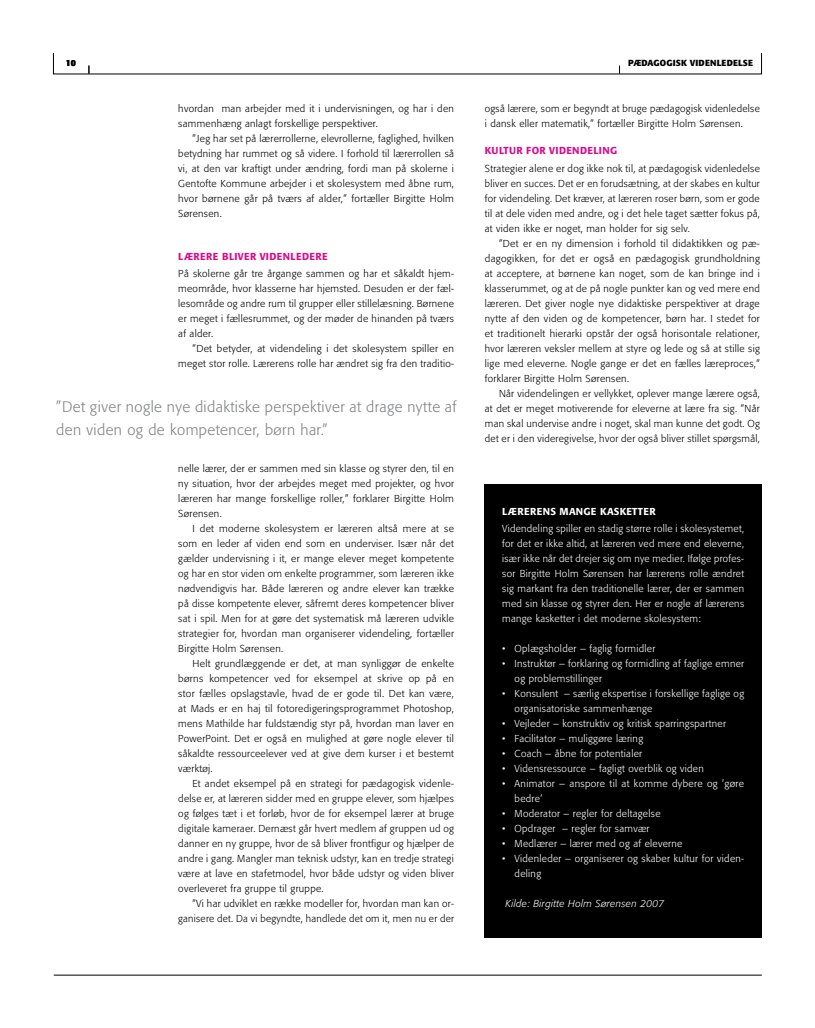
<style>
.page{position:relative;width:815px;height:1028px;background:#fff}
.page>*{position:absolute;margin:0;border:0;box-sizing:border-box;transform-origin:0 0}
.t1{font:300 15px/22.5px "Formata";letter-spacing:.03em;color:#808284}
.t2{font:300 10px/15px "Formata";letter-spacing:.03em;color:#000;text-align:justify}
.t3{font:300 10px/15px "Formata";letter-spacing:.03em;color:#fff}
.t4{font:500 10px "Formata";letter-spacing:.03em;color:#d70b8c}
.t5{font:italic 300 10px "Formata";letter-spacing:.03em;color:#fff}
.t6{font:500 10px "Formata";letter-spacing:.03em;color:#fff}
.t7{font:700 8.75px "Formata";letter-spacing:.02em;color:#000}
</style>
<div class="page">
<hr style="left:54px;top:974px;width:708px;height:1px;background:#000">
<div style="left:485px;top:484px;width:277px;height:453px;background:#000"></div>
<p class="t7" style="left:66px;top:57px;width:12px">1 0</p>
<p class="t7" style="left:628px;top:58px;width:100px">PÆDAGOGISK VIDENLEDE</p>
<p class="t7" style="left:738px;top:58px;width:16px">LSE</p>
<p class="t2" style="left:178px;top:101px;width:277px">hvordan man arbejder med it i undervisningen, og har i den sammenhæng anlagt forskellige perspektiver.</p>
<p class="t2" style="left:178px;top:131px;width:277px;text-indent:14px">”Jeg har set på lærerrollerne, elevrollerne, faglighed, hvilken betydning har rummet og så videre. I forhold til lærerrollen så vi, at den var kraftigt under ændring, fordi man på skolerne i Gentofte Kommune arbejder i et skolesystem med åbne rum, hvor børnene går på tværs af alder,” fortæller Birgitte Holm Sørensen.</p>
<p class="t4" style="left:178px;top:250px;width:151px">LÆRERE BLIVER VIDENLEDERE</p>
<p class="t2" style="left:178px;top:266px;width:277px">På skolerne går tre årgange sammen og har et såkaldt hjem&shy;meområde, hvor klasserne har hjemsted. Desuden er der fæl&shy;lesområde og andre rum til grupper eller stillelæsning. Børnene er meget i fællesrummet, og der møder de hinanden på tværs af alder.</p>
<p class="t2" style="left:178px;top:341px;width:277px;text-align:right">”Det betyder, at videndeling i det skolesystem spiller en meget stor rolle. Lærerens rolle har ændret sig fra den traditio-</p>
<h1 class="t1" style="left:56px;top:396px;width:402px">”Det giver nogle nye didaktiske perspektiver at drage nytte af den viden og de kompetencer, børn har.”</h1>
<p class="t2" style="left:178px;top:461px;width:277px">nelle lærer, der er sammen med sin klasse og styrer den, til en ny situation, hvor der arbejdes meget med projekter, og hvor læreren har mange forskellige roller,” forklarer Birgitte Holm Sørensen.</p>
<p class="t2" style="left:178px;top:521px;width:277px;text-indent:14px">I det moderne skolesystem er læreren altså mere at se som en leder af viden end som en underviser. Især når det gælder undervisning i it, er mange elever meget kompetente og har en stor viden om enkelte programmer, som læreren ikke nødvendigvis har. Både læreren og andre elever kan trække på disse kompetente elever, såfremt deres kompetencer bliver sat i spil. Men for at gøre det systematisk må læreren udvikle strategier for, hvordan man organiserer videndeling, fortæller Birgitte Holm Sørensen.</p>
<p class="t2" style="left:178px;top:656px;width:277px;text-indent:14px">Helt grundlæggende er det, at man synliggør de enkelte børns kompetencer ved for eksempel at skrive op på en stor fælles opslagstavle, hvad de er gode til. Det kan være, at Mads er en haj til fotoredigeringsprogrammet Photoshop, mens Mathilde har fuldstændig styr på, hvordan man laver en PowerPoint. Det er også en mulighed at gøre nogle elever til såkaldte ressourceelever ved at give dem kurser i et bestemt værktøj.</p>
<p class="t2" style="left:178px;top:776px;width:277px;text-indent:14px">Et andet eksempel på en strategi for pædagogisk videnle&shy;delse er, at læreren sidder med en gruppe elever, som hjælpes og følges tæt i et forløb, hvor de for eksempel lærer at bruge digitale kameraer. Dernæst går hvert medlem af gruppen ud og danner en ny gruppe, hvor de så bliver frontfigur og hjælper de andre i gang. Mangler man teknisk udstyr, kan en tredje strategi være at lave en stafetmodel, hvor både udstyr og viden bliver overleveret fra gruppe til gruppe.</p>
<p class="t2" style="left:178px;top:896px;width:277px;text-align:right">”Vi har udviklet en række modeller for, hvordan man kan or&shy;ganisere det. Da vi begyndte, handlede det om it, men nu er der</p>
<p class="t2" style="left:485px;top:101px;width:277px">også lærere, som er begyndt at bruge pædagogisk videnledelse i dansk eller matematik,” fortæller Birgitte Holm Sørensen.</p>
<p class="t4" style="left:485px;top:145px;width:134px">KULTUR FOR VIDENDELING</p>
<p class="t2" style="left:485px;top:161px;width:277px">Strategier alene er dog ikke nok til, at pædagogisk videnledelse bliver en succes. Det er en forudsætning, at der skabes en kultur for videndeling. Det kræver, at læreren roser børn, som er gode til at dele viden med andre, og i det hele taget sætter fokus på, at viden ikke er noget, man holder for sig selv.</p>
<p class="t2" style="left:485px;top:236px;width:277px;text-indent:14px">”Det er en ny dimension i forhold til didaktikken og pæ&shy;dagogikken, for det er også en pædagogisk grundholdning at acceptere, at børnene kan noget, som de kan bringe ind i klasserummet, og at de på nogle punkter kan og ved mere end læreren. Det giver nogle nye didaktiske perspektiver at drage nytte af den viden og de kompetencer, børn har. I stedet for et traditionelt hierarki opstår der også horisontale relationer, hvor læreren veksler mellem at styre og lede og så at stille sig lige med eleverne. Nogle gange er det en fælles læreproces,” forklarer Birgitte Holm Sørensen.</p>
<p class="t2" style="left:485px;top:386px;width:277px;text-indent:14px">Når videndelingen er vellykket, oplever mange lærere også, at det er meget motiverende for eleverne at lære fra sig. ”Når man skal undervise andre i noget, skal man kunne det godt. Og det er i den videregivelse, hvor der også bliver stillet spørgsmål,</p>
<p class="t6" style="left:502px;top:505px;width:155px">LÆRERENS MANGE KASKETTER</p>
<p class="t3" style="left:502px;top:521px;width:243px;text-align:justify">Videndeling spiller en stadig større rolle i skolesystemet, for det er ikke altid, at læreren ved mere end eleverne, især ikke når det drejer sig om nye medier. Ifølge profes&shy;sor Birgitte Holm Sørensen har lærerens rolle ændret sig markant fra den traditionelle lærer, der er sammen med sin klasse og styrer den. Her er nogle af lærerens mange kasketter i det moderne skolesystem:</p>
<p class="t3" style="left:502px;top:641px;width:155px">• Oplægsholder – faglig formidler</p>
<p class="t3" style="left:515px;top:656px;width:231px;text-indent:-12px">• Instruktør – forklaring og formidling af faglige emner og problemstillinger</p>
<p class="t3" style="left:515px;top:686px;width:231px;text-indent:-12px">• Konsulent – særlig ekspertise i forskellige faglige og organisatoriske sammenhænge</p>
<p class="t3" style="left:502px;top:716px;width:225px">• Vejleder – konstruktiv og kritisk sparringspartner</p>
<p class="t3" style="left:502px;top:731px;width:142px">• Facilitator – muliggøre læring</p>
<p class="t3" style="left:502px;top:746px;width:141px">• Coach – åbne for potentialer</p>
<p class="t3" style="left:502px;top:761px;width:203px">• Vidensressource – fagligt overblik og viden</p>
<p class="t3" style="left:515px;top:776px;width:231px;text-indent:-12px">• Animator – anspore til at komme dybere og ’gøre bedre’</p>
<p class="t3" style="left:502px;top:806px;width:160px">• Moderator – regler for deltagelse</p>
<p class="t3" style="left:502px;top:821px;width:149px">• Opdrager – regler for samvær</p>
<p class="t3" style="left:502px;top:836px;width:182px">• Medlærer – lærer med og af eleverne</p>
<p class="t3" style="left:515px;top:851px;width:231px;text-indent:-12px">• Videnleder – organiserer og skaber kultur for viden&shy;deling</p>
<p class="t5" style="left:505px;top:897px;width:160px">Kilde: Birgitte Holm Sørensen 2007</p>
</div>
